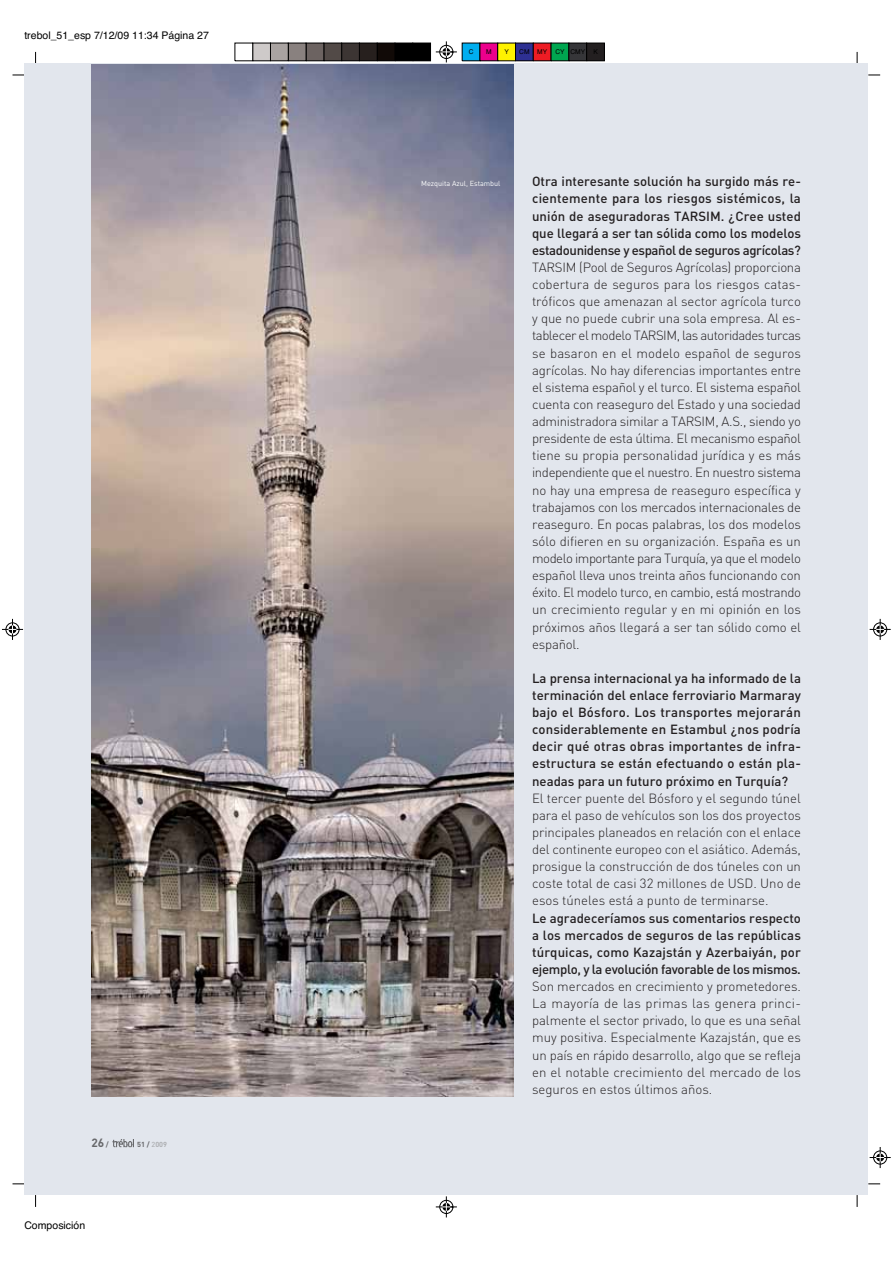
<style>
.page{position:relative;width:893px;height:1263px;background:#fff}
.page>*{position:absolute;margin:0;border:0;box-sizing:border-box;transform-origin:0 0}
.t1{font:300 13.2px/17.1px "DIN";color:#231f20;text-align:justify}
.t2{font:500 13.2px/17.1px "DIN";letter-spacing:-.025em;color:#231f20;text-align:justify}
.t3{font:700 11.85px "DIN";color:#67686b}
.t4{font:10.5px "Helvetica";color:#000}
.t5{font:7.2px "DIN";color:#fff}
.t6{font:700 7.2px "DIN";color:#67686b}
.t7{font:6.6px "Helvetica";color:#000}
.s1{font-size:7.2px}
.s2{font-weight:500;color:#aeb0b3}
.s3{color:#aeb0b3}
</style>
<div class="page">
<svg style="left:35px;top:1195px;width:1px;height:12px"></svg>
<svg style="left:35px;top:52px;width:1px;height:12px"></svg>
<svg style="left:868px;top:75px;width:12px;height:1px"></svg>
<svg style="left:857px;top:52px;width:1px;height:12px"></svg>
<svg style="left:868px;top:1184px;width:12px;height:1px"></svg>
<svg style="left:857px;top:1195px;width:1px;height:12px"></svg>
<svg style="left:436px;top:41px;width:21px;height:21px"></svg>
<svg style="left:436px;top:1196px;width:21px;height:21px"></svg>
<svg style="left:2px;top:619px;width:21px;height:21px"></svg>
<svg style="left:869px;top:619px;width:22px;height:21px"></svg>
<svg style="left:869px;top:1147px;width:22px;height:21px"></svg>
<div style="left:413px;top:43px;width:17px;height:18px;background:#000"></div>
<div style="left:413px;top:43px;width:18px;height:18px;border:1px solid #000"></div>
<div style="left:395px;top:43px;width:18px;height:18px;background:#000"></div>
<div style="left:377px;top:43px;width:18px;height:18px;background:#110a07"></div>
<div style="left:377px;top:43px;width:18px;height:18px;border:1px solid #000"></div>
<div style="left:359px;top:43px;width:18px;height:18px;background:#27201e"></div>
<div style="left:359px;top:43px;width:18px;height:18px;border:1px solid #000"></div>
<div style="left:342px;top:43px;width:17px;height:18px;background:#3c3533"></div>
<div style="left:341px;top:43px;width:18px;height:18px;border:1px solid #000"></div>
<div style="left:324px;top:43px;width:18px;height:18px;background:#524a47"></div>
<div style="left:324px;top:43px;width:18px;height:18px;border:1px solid #000"></div>
<div style="left:306px;top:43px;width:18px;height:18px;background:#6c6361"></div>
<div style="left:306px;top:43px;width:18px;height:18px;border:1px solid #000"></div>
<div style="left:288px;top:43px;width:18px;height:18px;background:#89817f"></div>
<div style="left:288px;top:43px;width:18px;height:18px;border:1px solid #000"></div>
<div style="left:270px;top:43px;width:18px;height:18px;background:#a9a3a1"></div>
<div style="left:270px;top:43px;width:18px;height:18px;border:1px solid #000"></div>
<div style="left:253px;top:43px;width:17px;height:18px;background:#cecac9"></div>
<div style="left:252px;top:43px;width:19px;height:18px;border:1px solid #000"></div>
<div style="left:235px;top:43px;width:18px;height:18px;border:1px solid #000"></div>
<div style="left:462px;top:43px;width:18px;height:18px;background:#00aeef"></div>
<div style="left:462px;top:43px;width:18px;height:18px;border:1px solid #000"></div>
<div style="left:480px;top:43px;width:18px;height:18px;background:#ec008c"></div>
<div style="left:498px;top:43px;width:17px;height:18px;background:#fff200"></div>
<div style="left:497px;top:43px;width:19px;height:18px;border:1px solid #000"></div>
<div style="left:515px;top:43px;width:18px;height:18px;background:#2e3092"></div>
<div style="left:515px;top:43px;width:18px;height:18px;border:1px solid #000"></div>
<div style="left:533px;top:43px;width:18px;height:18px;background:#ed1c24"></div>
<div style="left:533px;top:43px;width:18px;height:18px;border:1px solid #000"></div>
<div style="left:551px;top:43px;width:18px;height:18px;background:#00a650"></div>
<div style="left:551px;top:43px;width:18px;height:18px;border:1px solid #000"></div>
<div style="left:569px;top:43px;width:18px;height:18px;background:#363639"></div>
<div style="left:569px;top:43px;width:18px;height:18px;border:1px solid #000"></div>
<div style="left:587px;top:43px;width:17px;height:18px;background:#231f20"></div>
<div style="left:586px;top:43px;width:18px;height:18px;border:1px solid #000"></div>
<div style="left:24px;top:64px;width:844px;height:1131px;background:#e2e6ed"></div>
<img style="left:112px;top:1140px;width:21px;height:7px">
<img style="left:92px;top:64px;width:421px;height:1033px">
<p class="t4" style="left:24px;top:31px;width:186px">trebol_51_esp 7/12/09 11:34 Página 27</p>
<p class="t3" style="left:91px;top:1138px;width:19px">26 <span class="s1">/</span></p>
<p class="t6" style="left:137px;top:1141px;width:31px">51 / <span class="s2">2</span><span class="s3">009</span></p>
<p class="t4" style="left:24px;top:1222px;width:62px">Composición</p>
<p class="t7" style="left:469px;top:49px;width:6px">C</p>
<p class="t7" style="left:486px;top:49px;width:7px">M</p>
<p class="t7" style="left:504px;top:49px;width:6px">Y</p>
<p class="t7" style="left:519px;top:49px;width:29px">CM MY</p>
<p class="t7" style="left:555px;top:49px;width:31px">CY CMY</p>
<p class="t7" style="left:593px;top:49px;width:6px">K</p>
<p class="t5" style="left:421px;top:181px;width:81px">Mezquita Azul, Estambul</p>
<p class="t2" style="left:532px;top:174px;width:270px">Otra interesante solución ha surgido más re&shy;cientemente para los riesgos sistémicos, la unión de aseguradoras TARSIM. ¿Cree usted que llegará a ser tan sólida como los modelos estadounidense y español de seguros agrícolas?</p>
<p class="t1" style="left:532px;top:260px;width:270px">TARSIM (Pool de Seguros Agrícolas) proporciona cobertura de seguros para los riesgos catas&shy;tróficos que amenazan al sector agrícola turco y que no puede cubrir una sola empresa. Al es&shy;tablecer el modelo TARSIM, las autoridades turcas se basaron en el modelo español de seguros agrícolas. No hay diferencias importantes entre el sistema español y el turco. El sistema español cuenta con reaseguro del Estado y una sociedad administradora similar a TARSIM, A.S., siendo yo presidente de esta última. El mecanismo español tiene su propia personalidad jurídica y es más independiente que el nuestro. En nuestro sistema no hay una empresa de reaseguro específica y trabajamos con los mercados internacionales de reaseguro. En pocas palabras, los dos modelos sólo difieren en su organización. España es un modelo importante para Turquía, ya que el modelo español lleva unos treinta años funcionando con éxito. El modelo turco, en cambio, está mostrando un crecimiento regular y en mi opinión en los próximos años llegará a ser tan sólido como el español.</p>
<p class="t2" style="left:532px;top:671px;width:270px">La prensa internacional ya ha informado de la terminación del enlace ferroviario Marmaray bajo el Bósforo. Los transportes mejorarán considerablemente en Estambul ¿nos podría decir qué otras obras importantes de infra&shy;estructura se están efectuando o están pla&shy;neadas para un futuro próximo en Turquía?</p>
<p class="t1" style="left:532px;top:791px;width:270px">El tercer puente del Bósforo y el segundo túnel para el paso de vehículos son los dos proyectos principales planeados en relación con el enlace del continente europeo con el asiático. Además, prosigue la construcción de dos túneles con un coste total de casi 32 millones de USD. Uno de esos túneles está a punto de terminarse.</p>
<p class="t2" style="left:532px;top:910px;width:270px">Le agradeceríamos sus comentarios respecto a los mercados de seguros de las repúblicas túrquicas, como Kazajstán y Azerbaiyán, por ejemplo, y la evolución favorable de los mismos.</p>
<p class="t1" style="left:532px;top:979px;width:270px">Son mercados en crecimiento y prometedores.<br>La mayoría de las primas las genera princi&shy;palmente el sector privado, lo que es una señal muy positiva. Especialmente Kazajstán, que es un país en rápido desarrollo, algo que se refleja en el notable crecimiento del mercado de los seguros en estos últimos años.</p>
</div>
